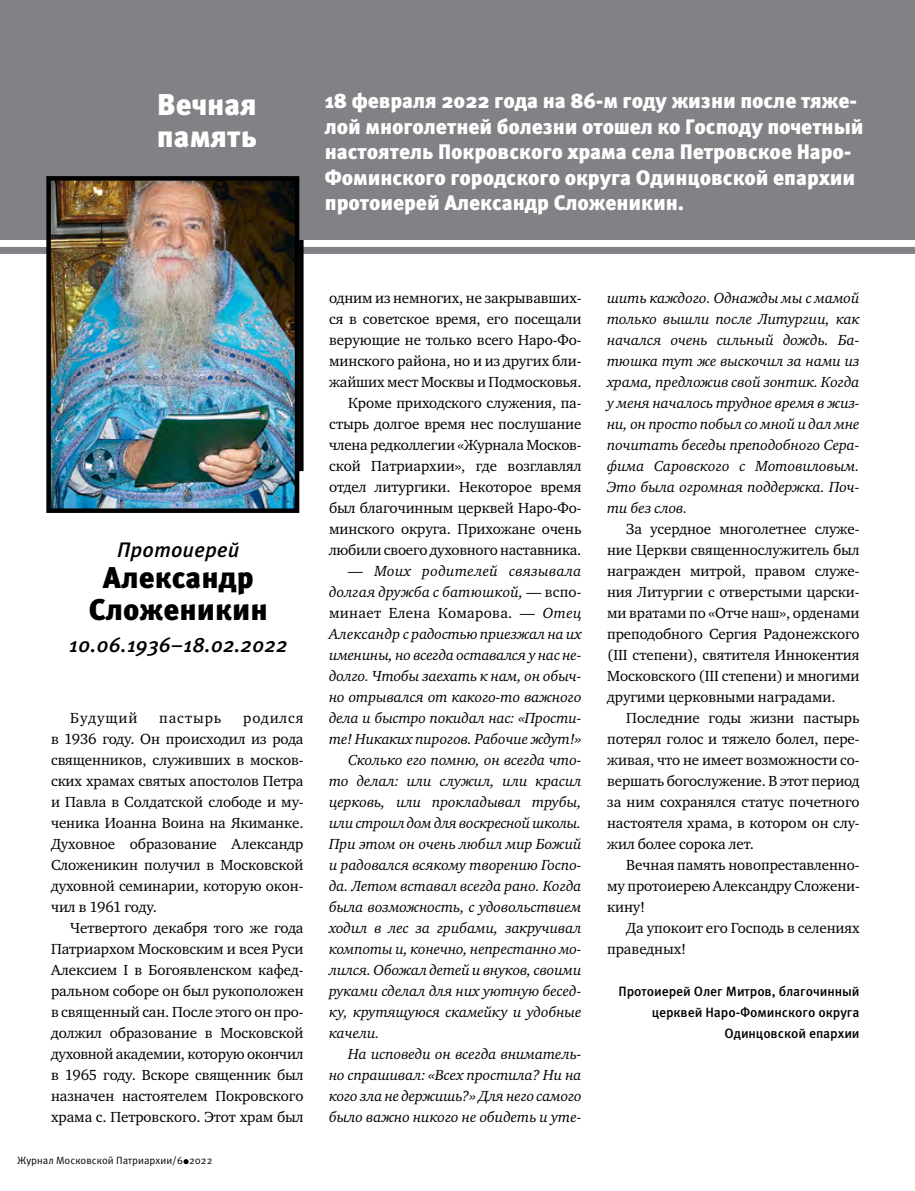
<style>
.page{position:relative;width:915px;height:1191px;background:#fff}
.page>*{position:absolute;margin:0;border:0;box-sizing:border-box;transform-origin:0 0}
.t1{font:900 30px/31.5px "Meta Pro";color:#000;text-align:center}
.t2{font:900 30px/31.5px "Meta Pro";color:#fff}
.t3{font:900 21px/25.5px "Meta Pro";letter-spacing:-.005em;color:#fff}
.t4{font:italic 500 21px "Meta Pro";letter-spacing:-.005em;color:#000}
.t5{font:15px/21px "Charter ITC";letter-spacing:-.005em;color:#000;text-align:justify}
.t6{font:italic 15px/21px "Charter ITC";letter-spacing:-.005em;color:#000;text-align:justify}
.t7{font:15px "Charter ITC";letter-spacing:.02em;color:#000}
.t8{font:italic 15px "Charter ITC";letter-spacing:.02em;color:#000}
.t9{font:15px "Charter ITC";letter-spacing:.06em;color:#000}
.t10{font:500 13.5px/21px "Meta Pro";letter-spacing:-.005em;color:#000;text-align:right}
.t11{font:10.5px "Meta Pro";color:#000}
.s1{font-style:normal}
.s2{font-style:italic}
</style>
<div class="page">
<div style="left:0;top:247px;width:914px;height:7px;background:#808285"></div>
<svg style="left:183px;top:1159px;width:5px;height:5px"></svg>
<div style="left:0;top:0;width:914px;height:240px;background:#808285"></div>
<img style="left:51px;top:181px;width:243px;height:327px">
<div style="left:46px;top:176px;width:253px;height:337px;border:4px solid #000"></div>
<h1 class="t2" style="left:157px;top:90px;width:102px">Вечная память</h1>
<p class="t3" style="left:325px;top:89px;width:540px">18 февраля 2022 года на 86-м году жизни после тяже&shy;лой многолетней болезни отошел ко Господу почетный настоятель Покровского храма села Петровское Наро-Фоминского городского округа Одинцовской епархии протоиерей Александр Сложеникин.</p>
<h2 class="t4" style="left:117px;top:536px;width:124px">Протоиерей</h2>
<h1 class="t1" style="left:89px;top:563px;width:180px">Александр<br>Сложеникин</h1>
<h2 class="t4" style="left:69px;top:632px;width:220px">10.06.1936–18.02.2022</h2>
<p class="t9" style="left:70px;top:708px;width:69px">Будущий</p>
<p class="t9" style="left:159px;top:708px;width:64px">пастырь</p>
<p class="t5" style="left:51px;top:707px;width:254px;text-indent:192px">родился в 1936 году. Он происходил из рода священников, служивших в москов&shy;ских храмах святых апостолов Петра и Павла в Солдатской слободе и му&shy;ченика Иоанна Воина на Якиманке.<br>Духовное образование Александр Сложеникин получил в Московской духовной семинарии, которую окон&shy;чил в 1961 году.</p>
<p class="t5" style="left:51px;top:917px;width:254px;text-indent:19px">Четвертого декабря того же года Патриархом Московским и всея Руси Алексием I в Богоявленском кафед&shy;ральном соборе он был рукоположен в священный сан. После этого он про&shy;должил образование в Московской духовной академии, которую окончил в 1965 году. Вскоре священник был назначен настоятелем Покровского храма с. Петровского. Этот храм был</p>
<p class="t11" style="left:17px;top:1153px;width:197px">Журнал Московской Патриархии/6 2022</p>
<p class="t5" style="left:329px;top:287px;width:254px;text-align:right">одним из немногих, не закрывавших&shy;ся в советское время, его посещали верующие не только всего Наро-Фо&shy;минского района, но и из других бли&shy;жайших мест Москвы и Подмосковья.<br>Кроме приходского служения, па&shy;стырь долгое время нес послушание члена редколлегии «Журнала Москов&shy;ской Патриархии», где возглавлял отдел литургики. Некоторое время был благочинным церквей Наро-Фо&shy;минского округа. Прихожане очень любили своего духовного наставника.</p>
<p class="t8" style="left:348px;top:561px;width:235px">— Моих родителей связывала</p>
<p class="t6" style="left:329px;top:581px;width:254px">долгая дружба с батюшкой, <span class="s1">— вспо-</span></p>
<p class="t7" style="left:329px;top:603px;width:254px">минает Елена Комарова. <span class="s2">— Отец</span></p>
<p class="t6" style="left:329px;top:623px;width:254px">Александр с радостью приезжал на их</p>
<p class="t6" style="left:329px;top:644px;width:254px">именины, но всегда оставался у нас не-</p>
<p class="t6" style="left:329px;top:665px;width:254px">долго. Чтобы заехать к нам, он обыч-</p>
<p class="t6" style="left:329px;top:686px;width:254px">но отрывался от какого-то важного</p>
<p class="t6" style="left:329px;top:707px;width:254px">дела и быстро покидал нас: «Прости-</p>
<p class="t6" style="left:329px;top:728px;width:254px">те! Никаких пирогов. Рабочие ждут!»</p>
<p class="t6" style="left:348px;top:749px;width:235px">Сколько его помню, он всегда что-</p>
<p class="t6" style="left:329px;top:770px;width:254px">то делал: или служил, или красил</p>
<p class="t6" style="left:329px;top:791px;width:254px">церковь, или прокладывал трубы,</p>
<p class="t6" style="left:329px;top:812px;width:254px">или строил дом для воскресной школы.</p>
<p class="t6" style="left:329px;top:833px;width:254px">При этом он очень любил мир Божий</p>
<p class="t6" style="left:329px;top:854px;width:254px">и радовался всякому творению Госпо-</p>
<p class="t6" style="left:329px;top:875px;width:254px">да. Летом вставал всегда рано. Когда</p>
<p class="t6" style="left:329px;top:896px;width:254px">была возможность, с удовольствием</p>
<p class="t6" style="left:329px;top:917px;width:254px">ходил в лес за грибами, закручивал</p>
<p class="t6" style="left:329px;top:938px;width:254px">компоты и, конечно, непрестанно мо-</p>
<p class="t6" style="left:329px;top:959px;width:254px">лился. Обожал детей и внуков, своими</p>
<p class="t6" style="left:329px;top:980px;width:254px">руками сделал для них уютную бесед-</p>
<p class="t6" style="left:329px;top:1001px;width:254px">ку, крутящуюся скамейку и удобные</p>
<p class="t6" style="left:329px;top:1022px;width:52px">качели.</p>
<p class="t6" style="left:348px;top:1043px;width:235px">На исповеди он всегда вниматель-</p>
<p class="t6" style="left:329px;top:1064px;width:254px">но спрашивал: «Всех простила? Ни на</p>
<p class="t6" style="left:329px;top:1085px;width:254px">кого зла не держишь?» Для него самого</p>
<p class="t6" style="left:329px;top:1106px;width:254px">было важно никого не обидеть и уте-</p>
<p class="t6" style="left:607px;top:287px;width:254px">шить каждого. Однажды мы с мамой только вышли после Литургии, как начался очень сильный дождь. Ба&shy;тюшка тут же выскочил за нами из храма, предложив свой зонтик. Когда у меня началось трудное время в жиз&shy;ни, он просто побыл со мной и дал мне почитать беседы преподобного Сера&shy;фима Саровского с Мотовиловым.<br>Это была огромная поддержка. Поч&shy;ти без слов.</p>
<p class="t5" style="left:607px;top:518px;width:254px;text-indent:19px">За усердное многолетнее служе&shy;ние Церкви священнослужитель был награжден митрой, правом служе&shy;ния Литургии с отверстыми царски&shy;ми вратами по «Отче наш», орденами преподобного Сергия Радонежского (III степени), святителя Иннокентия Московского (III степени) и многими другими церковными наградами.</p>
<p class="t5" style="left:607px;top:707px;width:254px;text-indent:19px">Последние годы жизни пастырь потерял голос и тяжело болел, пере&shy;живая, что не имеет возможности со&shy;вершать богослужение. В этот период за ним сохранялся статус почетного настоятеля храма, в котором он слу&shy;жил более сорока лет.</p>
<p class="t5" style="left:607px;top:854px;width:254px;text-indent:19px">Вечная память новопреставленно&shy;му протоиерею Александру Сложени&shy;кину!</p>
<p class="t5" style="left:607px;top:917px;width:254px;text-indent:19px">Да упокоит его Господь в селениях праведных!</p>
<p class="t10" style="left:618px;top:981px;width:242px">Протоиерей Олег Митров, благочинный церквей Наро-Фоминского округа<br>Одинцовской епархии</p>
</div>
